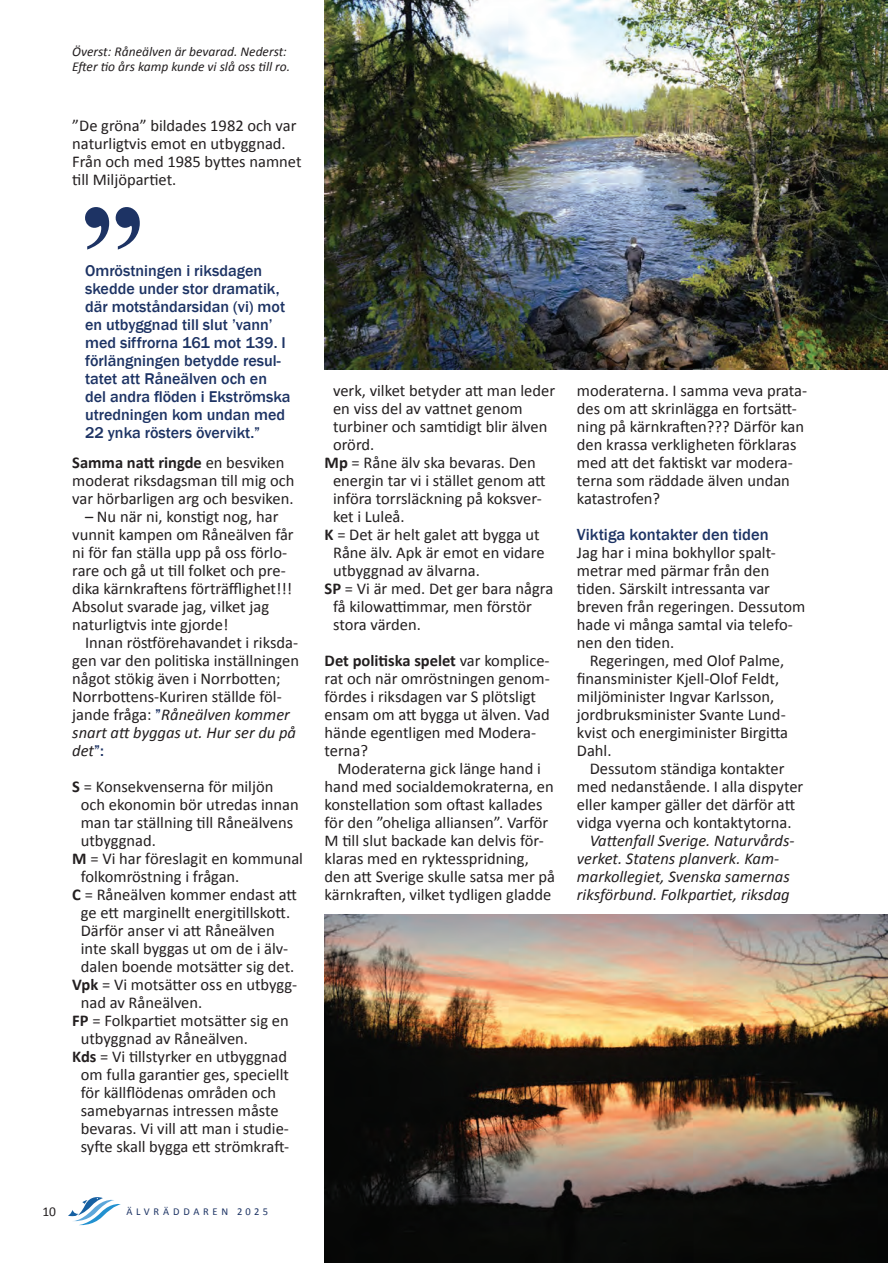
<style>
.page{position:relative;width:893px;height:1263px;background:#fff}
.page>*{position:absolute;margin:0;border:0;box-sizing:border-box;transform-origin:0 0}
.t1{font:16.5px/18px "Calibri";color:#231f20}
.t2{font:italic 16.5px/18px "Calibri";color:#231f20}
.t3{font:500 16.5px "Franklin Gothic";color:#1d3364}
.t4{font:500 16.05px/18px "Franklin Gothic";color:#1d3364}
.t5{font:italic 13.5px/15px "Calibri";color:#231f20}
.t6{font:13.5px "Calibri";color:#231f20}
.t7{font:10.5px "Calibri";letter-spacing:.35em;color:#1d3364}
.s1{font-weight:700}
.s2{font-family:"Franklin Gothic";font-weight:500;font-size:16.05px;color:#1d3364}
.s3{font-style:italic}
</style>
<div class="page">
<svg style="left:68px;top:1197px;width:53px;height:29px"></svg>
<svg style="left:85px;top:207px;width:55px;height:43px"></svg>
<img style="left:324px;top:0;width:563px;height:369px">
<img style="left:325px;top:914px;width:563px;height:349px">
<p class="t5" style="left:72px;top:43px;width:219px">Överst: Råneälven är bevarad. Nederst:<br>Efter tio års kamp kunde vi slå oss till ro.</p>
<p class="t1" style="left:72px;top:116px;width:231px">”De gröna” bildades 1982 och var naturligtvis emot en utbyggnad.<br>Från och med 1985 byttes namnet till Miljöpartiet.</p>
<p class="t4" style="left:85px;top:262px;width:207px">Omröstningen i riksdagen skedde under stor dramatik, där motståndarsidan (vi) mot en utbyggnad till slut ’vann’ med siffrorna 161 mot 139. I förlängningen betydde resul&shy;tatet att Råneälven och en del andra flöden i Ekströmska utredningen kom undan med<br>22 ynka rösters övervikt.”</p>
<p class="t1" style="left:72px;top:453px;width:224px"><span class="s1">Samma natt ringde</span> en besviken moderat riksdagsman till mig och var hörbarligen arg och besviken.</p>
<p class="t1" style="left:72px;top:507px;width:223px;text-indent:13px">– Nu när ni, konstigt nog, har vunnit kampen om Råneälven får ni för fan ställa upp på oss förlo&shy;rare och gå ut till folket och pre&shy;dika kärnkraftens förträfflighet!!!<br>Absolut svarade jag, vilket jag naturligtvis inte gjorde!</p>
<p class="t1" style="left:72px;top:633px;width:228px;text-indent:13px">Innan röstförehavandet i riksda&shy;gen var den politiska inställningen något stökig även i Norrbotten;<br>Norrbottens-Kuriren ställde föl&shy;jande fråga: <span class="s2">”</span><span class="s3">Råneälven kommer snart att byggas ut. Hur ser du på det</span><span class="s2">”:</span></p>
<p class="t1" style="left:72px;top:777px;width:203px"><span class="s1">S</span> = Konsekvenserna för miljön</p>
<p class="t1" style="left:81px;top:795px;width:219px">och ekonomin bör utredas innan</p>
<p class="t1" style="left:81px;top:813px;width:214px">man tar ställning till Råneälvens</p>
<p class="t1" style="left:81px;top:831px;width:77px">utbyggnad.</p>
<p class="t1" style="left:72px;top:849px;width:232px"><span class="s1">M</span> = Vi har föreslagit en kommunal</p>
<p class="t1" style="left:81px;top:867px;width:160px">folkomröstning i frågan.</p>
<p class="t1" style="left:72px;top:885px;width:226px"><span class="s1">C</span> = Råneälven kommer endast att</p>
<p class="t1" style="left:81px;top:903px;width:211px">ge ett marginellt energitillskott.</p>
<p class="t1" style="left:81px;top:921px;width:195px">Därför anser vi att Råneälven</p>
<p class="t1" style="left:81px;top:939px;width:209px">inte skall byggas ut om de i älv-</p>
<p class="t1" style="left:81px;top:957px;width:215px">dalen boende motsätter sig det.</p>
<p class="t1" style="left:72px;top:975px;width:226px"><span class="s1">Vpk</span> = Vi motsätter oss en utbygg-</p>
<p class="t1" style="left:81px;top:993px;width:123px">nad av Råneälven.</p>
<p class="t1" style="left:72px;top:1011px;width:218px"><span class="s1">FP</span> = Folkpartiet motsätter sig en</p>
<p class="t1" style="left:81px;top:1029px;width:169px">utbyggnad av Råneälven.</p>
<p class="t1" style="left:72px;top:1047px;width:216px"><span class="s1">Kds</span> = Vi tillstyrker en utbyggnad</p>
<p class="t1" style="left:81px;top:1065px;width:210px">om fulla garantier ges, speciellt</p>
<p class="t1" style="left:81px;top:1083px;width:197px">för källflödenas områden och</p>
<p class="t1" style="left:81px;top:1101px;width:199px">samebyarnas intressen måste</p>
<p class="t1" style="left:81px;top:1119px;width:210px">bevaras. Vi vill att man i studie-</p>
<p class="t1" style="left:81px;top:1137px;width:210px">syfte skall bygga ett strömkraft-</p>
<p class="t6" style="left:43px;top:1202px;width:15px">10</p>
<p class="t7" style="left:126px;top:1204px;width:143px">ÄLVRÄDDAREN 2025</p>
<p class="t1" style="left:333px;top:381px;width:223px">verk, vilket betyder att man leder</p>
<p class="t1" style="left:333px;top:399px;width:191px">en viss del av vattnet genom</p>
<p class="t1" style="left:333px;top:417px;width:216px">turbiner och samtidigt blir älven</p>
<p class="t1" style="left:333px;top:435px;width:43px">orörd.</p>
<p class="t1" style="left:325px;top:453px;width:213px"><span class="s1">Mp</span> = Råne älv ska bevaras. Den</p>
<p class="t1" style="left:333px;top:471px;width:214px">energin tar vi i stället genom att</p>
<p class="t1" style="left:333px;top:489px;width:210px">införa torrsläckning på koksver-</p>
<p class="t1" style="left:333px;top:507px;width:73px">ket i Luleå.</p>
<p class="t1" style="left:325px;top:525px;width:217px"><span class="s1">K</span> = Det är helt galet att bygga ut</p>
<p class="t1" style="left:333px;top:543px;width:213px">Råne älv. Apk är emot en vidare</p>
<p class="t1" style="left:333px;top:561px;width:148px">utbyggnad av älvarna.</p>
<p class="t1" style="left:325px;top:579px;width:230px"><span class="s1">SP</span> = Vi är med. Det ger bara några</p>
<p class="t1" style="left:333px;top:597px;width:200px">få kilowattimmar, men förstör</p>
<p class="t1" style="left:333px;top:615px;width:89px">stora värden.</p>
<p class="t1" style="left:325px;top:651px;width:227px"><span class="s1">Det politiska spelet</span> var komplice&shy;rat och när omröstningen genom&shy;fördes i riksdagen var S plötsligt ensam om att bygga ut älven. Vad hände egentligen med Modera&shy;terna?</p>
<p class="t1" style="left:325px;top:759px;width:232px;text-indent:13px">Moderaterna gick länge hand i hand med socialdemokraterna, en konstellation som oftast kallades för den ”oheliga alliansen”. Varför M till slut backade kan delvis för&shy;klaras med en ryktesspridning, den att Sverige skulle satsa mer på kärnkraften, vilket tydligen gladde</p>
<p class="t1" style="left:577px;top:381px;width:232px">moderaterna. I samma veva prata&shy;des om att skrinlägga en fortsätt&shy;ning på kärnkraften??? Därför kan den krassa verkligheten förklaras med att det faktiskt var modera&shy;terna som räddade älven undan katastrofen?</p>
<p class="t3" style="left:577px;top:524px;width:193px">Viktiga kontakter den tiden</p>
<p class="t1" style="left:577px;top:543px;width:230px">Jag har i mina bokhyllor spalt&shy;metrar med pärmar från den tiden. Särskilt intressanta var breven från regeringen. Dessutom hade vi många samtal via telefo&shy;nen den tiden.</p>
<p class="t1" style="left:577px;top:651px;width:213px;text-indent:13px">Regeringen, med Olof Palme, finansminister Kjell-Olof Feldt, miljöminister Ingvar Karlsson, jordbruksminister Svante Lund&shy;kvist och energiminister Birgitta<br>Dahl.</p>
<p class="t1" style="left:577px;top:759px;width:228px;text-indent:13px">Dessutom ständiga kontakter med nedanstående. I alla dispyter eller kamper gäller det därför att vidga vyerna och kontaktytorna.</p>
<p class="t2" style="left:577px;top:831px;width:219px;text-indent:13px">Vattenfall Sverige. Naturvårds&shy;verket. Statens planverk. Kam&shy;markollegiet, Svenska samernas riksförbund. Folkpartiet, riksdag</p>
</div>
